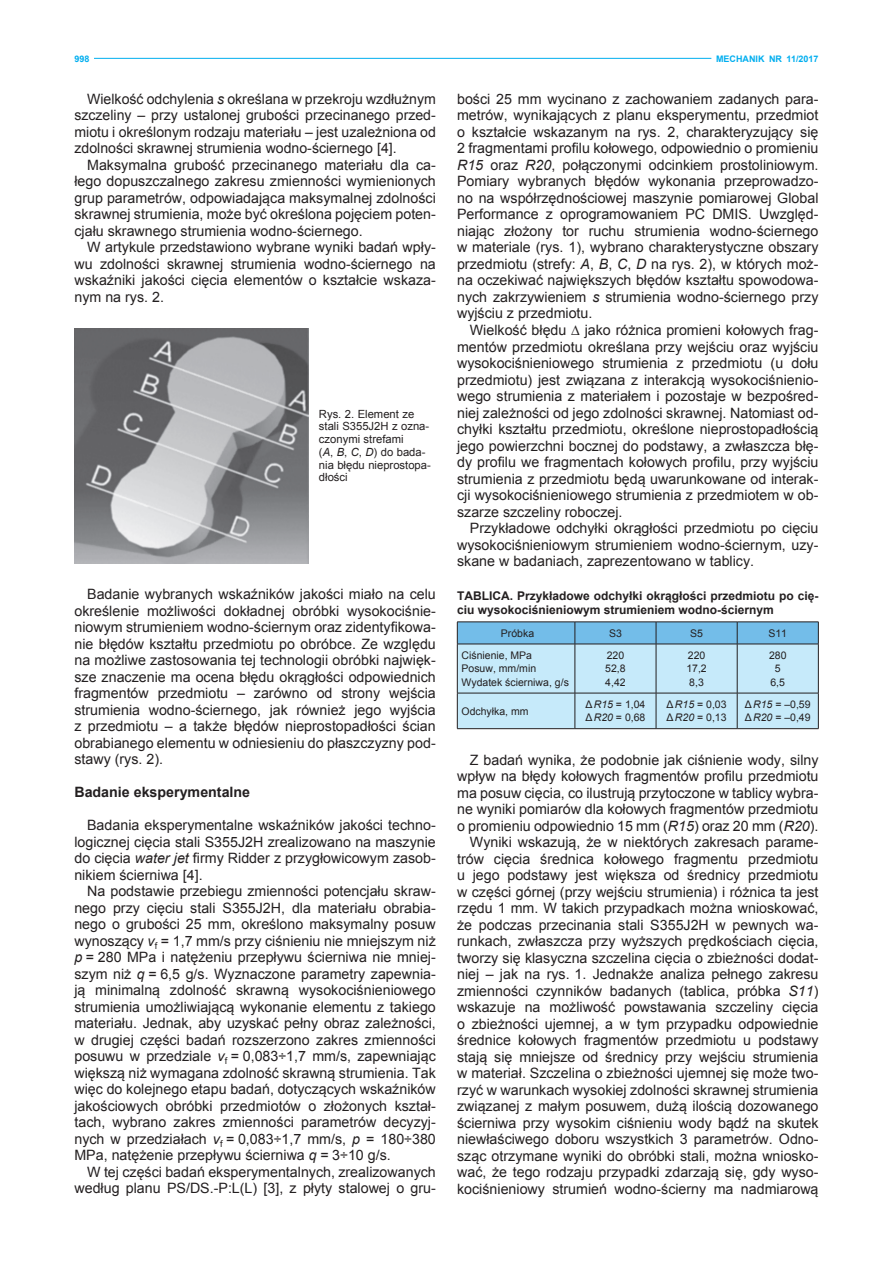
<style>
.page{position:relative;width:893px;height:1263px;background:#fff}
.page>*{position:absolute;margin:0;border:0;box-sizing:border-box;transform-origin:0 0}
.t1{font:14.25px/16.5px "Arial";color:#231f20;text-align:justify}
.t2{font:700 14.25px "Arial";color:#231f20}
.t3{font:700 12px/13.5px "Arial";color:#231f20}
.t4{font:11.25px/12.8px "Arial";color:#231f20}
.t5{font:10.5px/13.5px "Arial";color:#231f20}
.t6{font:700 9px "Arial";color:#00aeef}
.s1{font-style:italic}
</style>
<div class="page">
<img style="left:74px;top:328px;width:234px;height:236px">
<svg style="left:457px;top:622px;width:362px;height:106px;background:#b2ddf2"></svg>
<hr style="left:457px;top:644px;width:118px;height:1px;background:#231f20">
<hr style="left:457px;top:644px;width:1px;height:49px;background:#231f20">
<hr style="left:575px;top:644px;width:81px;height:1px;background:#231f20">
<hr style="left:575px;top:644px;width:1px;height:49px;background:#231f20">
<hr style="left:656px;top:644px;width:81px;height:1px;background:#231f20">
<hr style="left:656px;top:644px;width:1px;height:49px;background:#231f20">
<hr style="left:737px;top:644px;width:82px;height:1px;background:#231f20">
<hr style="left:737px;top:644px;width:1px;height:49px;background:#231f20">
<hr style="left:818px;top:644px;width:1px;height:49px;background:#231f20">
<hr style="left:457px;top:693px;width:118px;height:1px;background:#231f20">
<hr style="left:457px;top:693px;width:1px;height:35px;background:#231f20">
<hr style="left:575px;top:693px;width:81px;height:1px;background:#231f20">
<hr style="left:575px;top:693px;width:1px;height:35px;background:#231f20">
<hr style="left:656px;top:693px;width:81px;height:1px;background:#231f20">
<hr style="left:656px;top:693px;width:1px;height:35px;background:#231f20">
<hr style="left:737px;top:693px;width:82px;height:1px;background:#231f20">
<hr style="left:737px;top:693px;width:1px;height:35px;background:#231f20">
<hr style="left:818px;top:693px;width:1px;height:35px;background:#231f20">
<hr style="left:457px;top:728px;width:118px;height:1px;background:#231f20">
<hr style="left:575px;top:728px;width:81px;height:1px;background:#231f20">
<hr style="left:656px;top:728px;width:81px;height:1px;background:#231f20">
<hr style="left:737px;top:728px;width:82px;height:1px;background:#231f20">
<hr style="left:94px;top:58px;width:617px;height:1px;background:#00aeef">
<p class="t6" style="left:74px;top:53px;width:17px">998</p>
<p class="t6" style="left:716px;top:53px;width:104px">MECHANIK NR 11/2017</p>
<p class="t1" style="left:74px;top:91px;width:363px;text-indent:13px">Wielkość odchylenia <span class="s1">s</span> określana w przekroju wzdłużnym szczeliny – przy ustalonej grubości przecinanego przed&shy;miotu i określonym rodzaju materiału – jest uzależniona od zdolności skrawnej strumienia wodno-ściernego [4].</p>
<p class="t1" style="left:74px;top:157px;width:363px;text-indent:13px">Maksymalna grubość przecinanego materiału dla ca&shy;łego dopuszczalnego zakresu zmienności wymienionych grup parametrów, odpowiadająca maksymalnej zdolności skrawnej strumienia, może być określona pojęciem poten&shy;cjału skrawnego strumienia wodno-ściernego.</p>
<p class="t1" style="left:74px;top:239px;width:363px;text-indent:13px">W artykule przedstawiono wybrane wyniki badań wpły&shy;wu zdolności skrawnej strumienia wodno-ściernego na wskaźniki jakości cięcia elementów o kształcie wskaza&shy;nym na rys. 2.</p>
<p class="t4" style="left:319px;top:407px;width:113px">Rys. 2. Element ze stali S355J2H z ozna&shy;czonymi strefami<br>(<span class="s1">A</span>, <span class="s1">B</span>, <span class="s1">C</span>, <span class="s1">D</span>) do bada&shy;nia błędu nieprostopa&shy;dłości</p>
<p class="t1" style="left:74px;top:586px;width:363px;text-indent:13px">Badanie wybranych wskaźników jakości miało na celu określenie możliwości dokładnej obróbki wysokociśnie&shy;niowym strumieniem wodno-ściernym oraz zidentyfikowa&shy;nie błędów kształtu przedmiotu po obróbce. Ze względu na możliwe zastosowania tej technologii obróbki najwięk&shy;sze znaczenie ma ocena błędu okrągłości odpowiednich fragmentów przedmiotu – zarówno od strony wejścia strumienia wodno-ściernego, jak również jego wyjścia z przedmiotu – a także błędów nieprostopadłości ścian obrabianego elementu w odniesieniu do płaszczyzny pod&shy;stawy (rys. 2).</p>
<p class="t2" style="left:74px;top:783px;width:177px">Badanie eksperymentalne</p>
<p class="t1" style="left:74px;top:817px;width:363px;text-indent:13px">Badania eksperymentalne wskaźników jakości techno&shy;logicznej cięcia stali S355J2H zrealizowano na maszynie do cięcia <span class="s1">water jet</span> firmy Ridder z przygłowicowym zasob&shy;nikiem ścierniwa [4].</p>
<p class="t1" style="left:74px;top:883px;width:363px;text-indent:13px">Na podstawie przebiegu zmienności potencjału skraw&shy;nego przy cięciu stali S355J2H, dla materiału obrabia&shy;nego o grubości 25 mm, określono maksymalny posuw wynoszący <span class="s1">v</span><sub>f</sub> = 1,7 mm/s przy ciśnieniu nie mniejszym niż <span class="s1">p</span> = 280 MPa i natężeniu przepływu ścierniwa nie mniej&shy;szym niż <span class="s1">q</span> = 6,5 g/s. Wyznaczone parametry zapewnia&shy;ją minimalną zdolność skrawną wysokociśnieniowego strumienia umożliwiającą wykonanie elementu z takiego materiału. Jednak, aby uzyskać pełny obraz zależności, w drugiej części badań rozszerzono zakres zmienności posuwu w przedziale <span class="s1">v</span><sub>f</sub> = 0,083÷1,7 mm/s, zapewniając większą niż wymagana zdolność skrawną strumienia. Tak więc do kolejnego etapu badań, dotyczących wskaźników jakościowych obróbki przedmiotów o złożonych kształ&shy;tach, wybrano zakres zmienności parametrów decyzyj&shy;nych w przedziałach <span class="s1">v</span><sub>f</sub> = 0,083÷1,7 mm/s, <span class="s1">p</span> = 180÷380<br>MPa, natężenie przepływu ścierniwa <span class="s1">q</span> = 3÷10 g/s.</p>
<p class="t1" style="left:74px;top:1164px;width:363px;text-align:right">W tej części badań eksperymentalnych, zrealizowanych według planu PS/DS.-P:L(L) [3], z płyty stalowej o gru-</p>
<p class="t1" style="left:457px;top:91px;width:363px">bości 25 mm wycinano z zachowaniem zadanych para&shy;metrów, wynikających z planu eksperymentu, przedmiot o kształcie wskazanym na rys. 2, charakteryzujący się 2 fragmentami profilu kołowego, odpowiednio o promieniu <span class="s1">R15</span> oraz <span class="s1">R20</span>, połączonymi odcinkiem prostoliniowym.<br>Pomiary wybranych błędów wykonania przeprowadzo&shy;no na współrzędnościowej maszynie pomiarowej Global Performance z oprogramowaniem PC DMIS. Uwzględ&shy;niając złożony tor ruchu strumienia wodno-ściernego w materiale (rys. 1), wybrano charakterystyczne obszary przedmiotu (strefy: <span class="s1">A</span>, <span class="s1">B</span>, <span class="s1">C</span>, <span class="s1">D</span> na rys. 2), w których moż&shy;na oczekiwać największych błędów kształtu spowodowa&shy;nych zakrzywieniem <span class="s1">s</span> strumienia wodno-ściernego przy wyjściu z przedmiotu.</p>
<p class="t1" style="left:457px;top:322px;width:363px;text-indent:13px">Wielkość błędu ∆ jako różnica promieni kołowych frag&shy;mentów przedmiotu określana przy wejściu oraz wyjściu wysokociśnieniowego strumienia z przedmiotu (u dołu przedmiotu) jest związana z interakcją wysokociśnienio&shy;wego strumienia z materiałem i pozostaje w bezpośred&shy;niej zależności od jego zdolności skrawnej. Natomiast od&shy;chyłki kształtu przedmiotu, określone nieprostopadłością jego powierzchni bocznej do podstawy, a zwłaszcza błę&shy;dy profilu we fragmentach kołowych profilu, przy wyjściu strumienia z przedmiotu będą uwarunkowane od interak&shy;cji wysokociśnieniowego strumienia z przedmiotem w ob&shy;szarze szczeliny roboczej.</p>
<p class="t1" style="left:457px;top:520px;width:363px;text-indent:13px">Przykładowe odchyłki okrągłości przedmiotu po cięciu wysokociśnieniowym strumieniem wodno-ściernym, uzy&shy;skane w badaniach, zaprezentowano w tablicy.</p>
<p class="t3" style="left:457px;top:589px;width:363px">TABLICA. Przykładowe odchyłki okrągłości przedmiotu po cię&shy;ciu wysokociśnieniowym strumieniem wodno-ściernym</p>
<p class="t5" style="left:501px;top:626px;width:35px">Próbka</p>
<p class="t5" style="left:609px;top:626px;width:14px">S3</p>
<p class="t5" style="left:690px;top:626px;width:14px">S5</p>
<p class="t5" style="left:768px;top:626px;width:20px">S11</p>
<p class="t5" style="left:462px;top:648px;width:109px">Ciśnienie, MPa<br>Posuw, mm/min<br>Wydatek ścierniwa, g/s</p>
<p class="t5" style="left:605px;top:648px;width:22px">220<br>52,8<br>4,42</p>
<p class="t5" style="left:686px;top:648px;width:22px">220<br>17,2<br>8,3</p>
<p class="t5" style="left:769px;top:649px;width:19px;text-align:center">280<br>5<br>6,5</p>
<p class="t5" style="left:462px;top:704px;width:69px">Odchyłka, mm</p>
<p class="t5" style="left:585px;top:698px;width:61px">Δ<span class="s1">R15</span> = 1,04<br>Δ<span class="s1">R20</span> = 0,68</p>
<p class="t5" style="left:667px;top:698px;width:61px">Δ<span class="s1">R15</span> = 0,03<br>Δ<span class="s1">R20</span> = 0,13</p>
<p class="t5" style="left:745px;top:698px;width:67px">Δ<span class="s1">R15</span> = –0,59<br>Δ<span class="s1">R20</span> = –0,49</p>
<p class="t1" style="left:457px;top:751px;width:363px;text-align:right">Z badań wynika, że podobnie jak ciśnienie wody, silny wpływ na błędy kołowych fragmentów profilu przedmiotu ma posuw cięcia, co ilustrują przytoczone w tablicy wybra&shy;ne wyniki pomiarów dla kołowych fragmentów przedmiotu o promieniu odpowiednio 15 mm (<span class="s1">R15</span>) oraz 20 mm (<span class="s1">R20</span>).<br>Wyniki wskazują, że w niektórych zakresach parame&shy;trów cięcia średnica kołowego fragmentu przedmiotu u jego podstawy jest większa od średnicy przedmiotu w części górnej (przy wejściu strumienia) i różnica ta jest rzędu 1 mm. W takich przypadkach można wnioskować, że podczas przecinania stali S355J2H w pewnych wa&shy;runkach, zwłaszcza przy wyższych prędkościach cięcia, tworzy się klasyczna szczelina cięcia o zbieżności dodat&shy;niej – jak na rys. 1. Jednakże analiza pełnego zakresu zmienności czynników badanych (tablica, próbka <span class="s1">S11</span>) wskazuje na możliwość powstawania szczeliny cięcia o zbieżności ujemnej, a w tym przypadku odpowiednie średnice kołowych fragmentów przedmiotu u podstawy stają się mniejsze od średnicy przy wejściu strumienia w materiał. Szczelina o zbieżności ujemnej się może two&shy;rzyć w warunkach wysokiej zdolności skrawnej strumienia związanej z małym posuwem, dużą ilością dozowanego ścierniwa przy wysokim ciśnieniu wody bądź na skutek niewłaściwego doboru wszystkich 3 parametrów. Odno&shy;sząc otrzymane wyniki do obróbki stali, można wniosko&shy;wać, że tego rodzaju przypadki zdarzają się, gdy wyso&shy;kociśnieniowy strumień wodno-ścierny ma nadmiarową</p>
</div>
